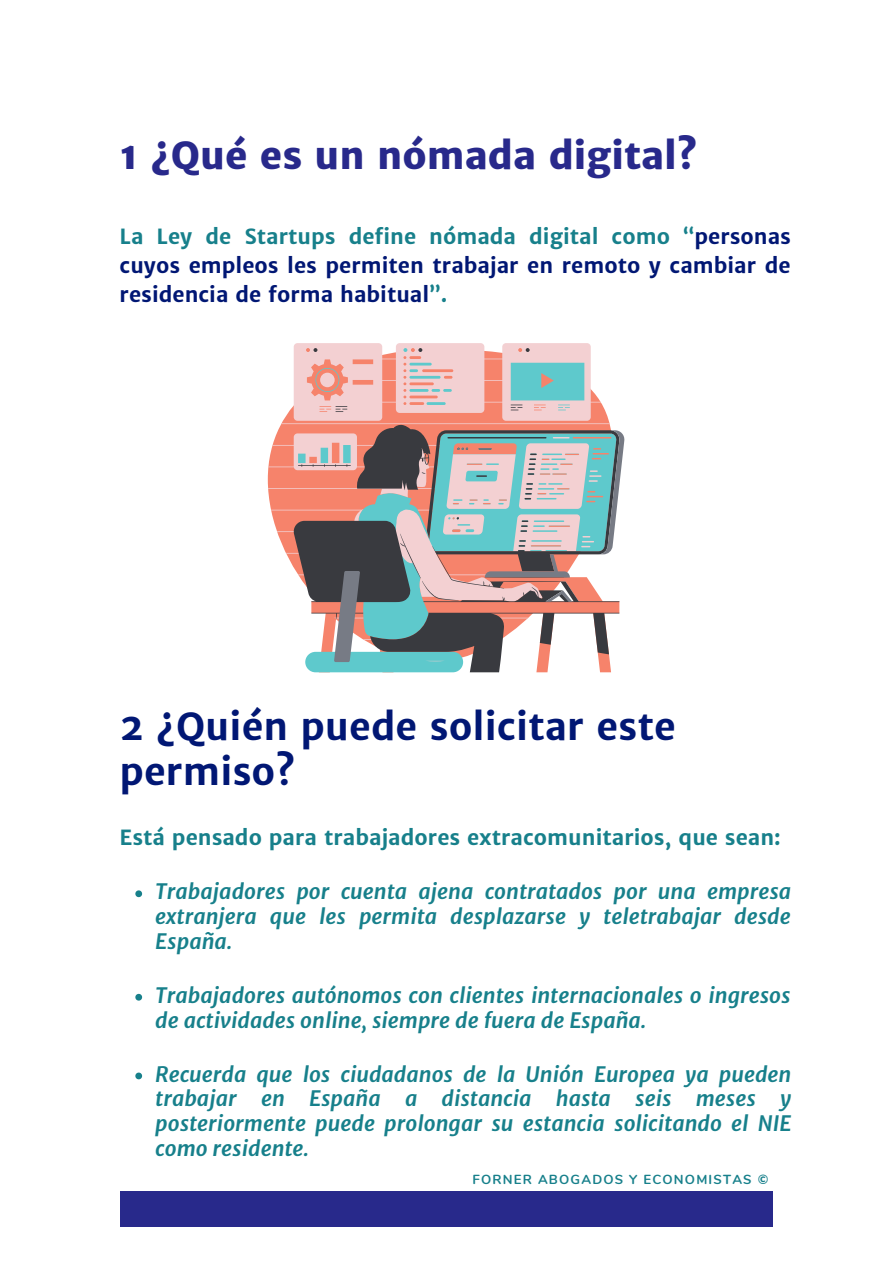
<style>
.page{position:relative;width:893px;height:1264px;background:#fff}
.page>*{position:absolute;margin:0;border:0;box-sizing:border-box;transform-origin:0 0}
.t1{font:700 37.5px/45px "Merriweather Sans";color:#011774}
.t2{font:800 37.5px "Merriweather Sans";color:#28298b}
.t3{font:italic 700 21px/24.8px "Merriweather Sans";color:#17808b;text-align:justify}
.t4{font:700 21px/29.2px "Merriweather Sans";color:#011774;text-align:justify}
.t5{font:700 21px "Merriweather Sans";color:#17808b}
.t6{font:700 13.05px "Nunito";letter-spacing:.09em;color:#17808b}
.s1{color:#17808b}
</style>
<div class="page">
<div style="left:120px;top:1190px;width:652px;height:36px;background:#28298b"></div>
<svg style="left:268px;top:343px;width:323px;height:223px"></svg>
<svg style="left:293px;top:348px;width:318px;height:324px;background:#d2b2ad"></svg>
<svg style="left:334px;top:430px;width:290px;height:232px;background:#a19e9d"></svg>
<svg style="left:135px;top:890px;width:7px;height:7px"></svg>
<svg style="left:135px;top:993px;width:7px;height:7px"></svg>
<svg style="left:135px;top:1072px;width:7px;height:7px"></svg>
<h1 class="t2" style="left:120px;top:133px;width:578px">1 ¿Qué es un nómada digital?</h1>
<p class="t4" style="left:120px;top:222px;width:672px"><span class="s1">La Ley de Startups define nómada digital como “</span>personas cuyos empleos les permiten trabajar en remoto y cambiar de residencia de forma habitual<span class="s1">”.</span></p>
<h1 class="t1" style="left:120px;top:704px;width:557px">2 ¿Quién puede solicitar este permiso?</h1>
<p class="t5" style="left:120px;top:824px;width:662px">Está pensado para trabajadores extracomunitarios, que sean:</p>
<p class="t3" style="left:155px;top:879px;width:637px">Trabajadores por cuenta ajena contratados por una empresa extranjera que les permita desplazarse y teletrabajar desde España.</p>
<p class="t3" style="left:155px;top:983px;width:636px">Trabajadores autónomos con clientes internacionales o ingresos de actividades online, siempre de fuera de España.</p>
<p class="t3" style="left:155px;top:1061px;width:637px">Recuerda que los ciudadanos de la Unión Europea ya pueden trabajar en España a distancia hasta seis meses y posteriormente puede prolongar su estancia solicitando el NIE como residente.</p>
<p class="t6" style="left:472px;top:1170px;width:297px">FORNER ABOGADOS Y ECONOMISTAS ©</p>
</div>
